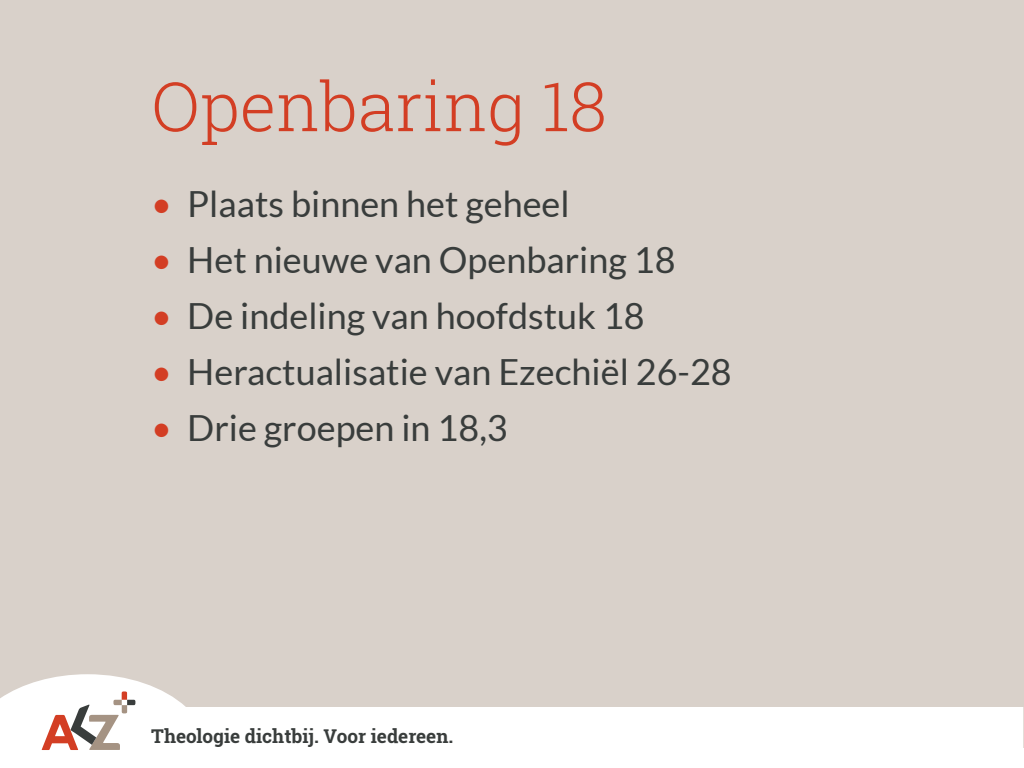
<style>
.page{position:relative;width:1024px;height:768px;background:#fff}
.page>*{position:absolute;margin:0;border:0;box-sizing:border-box;transform-origin:0 0}
.t1{font:300 68px "Roboto Slab";color:#d33e24}
.t2{font:36px "Lato";color:#393d3c}
.t3{font:700 19px "Roboto Slab";color:#393d3c}
.s1{color:#d33e24}
</style>
<div class="page">
<div style="left:0;top:0;width:1024px;height:748px;background:#d9d1ca"></div>
<svg style="left:0;top:674px;width:1023px;height:76px;fill:#fff"></svg>
<svg style="left:42px;top:691px;width:93px;height:59px;background:#dfcbc6"></svg>
<h1 class="t1" style="left:151px;top:60px;width:457px">Openbaring 18</h1>
<p class="t2" style="left:151px;top:184px;width:420px"><span class="s1">•</span> Plaats binnen het geheel</p>
<p class="t2" style="left:151px;top:240px;width:526px"><span class="s1">•</span> Het nieuwe van Openbaring 18</p>
<p class="t2" style="left:151px;top:296px;width:495px"><span class="s1">•</span> De indeling van hoofdstuk 18</p>
<p class="t2" style="left:151px;top:352px;width:582px"><span class="s1">•</span> Heractualisatie van Ezechiël 26-28</p>
<p class="t2" style="left:151px;top:408px;width:358px"><span class="s1">•</span> Drie groepen in 18,3</p>
<p class="t3" style="left:151px;top:723px;width:304px">Theologie dichtbij. Voor iedereen.</p>
</div>
